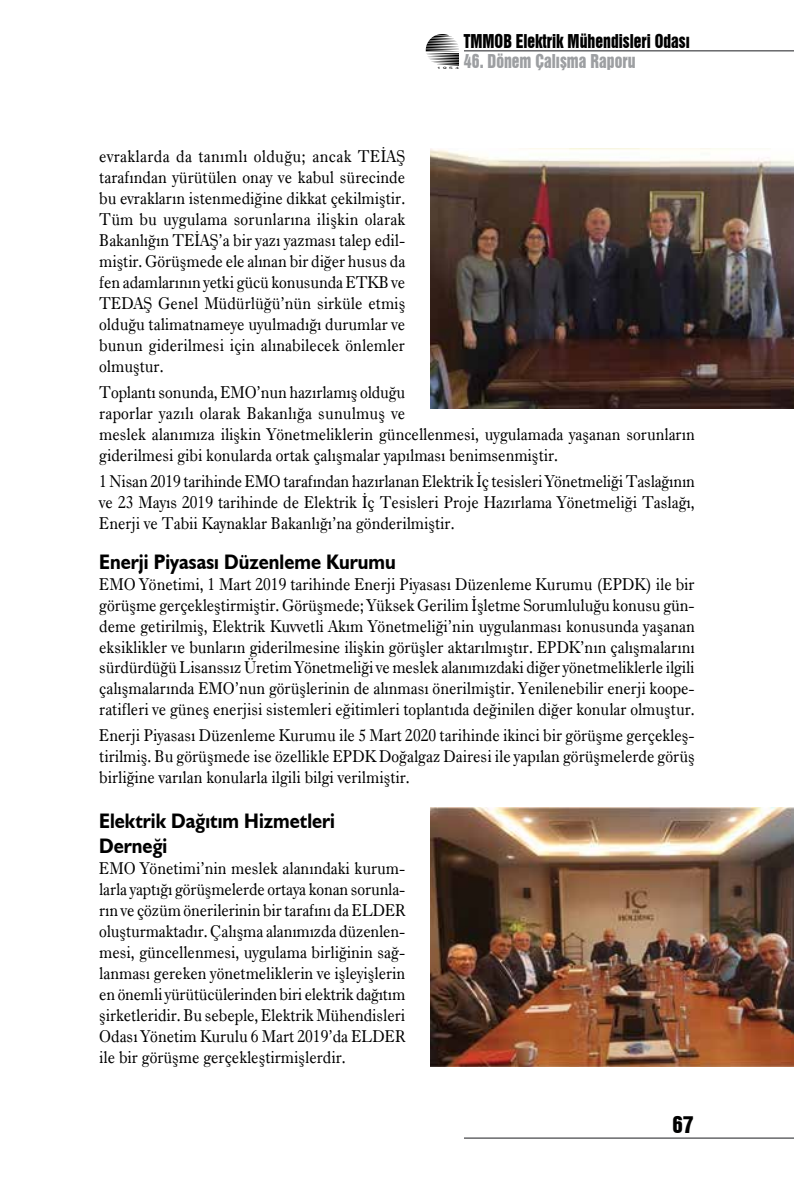
<style>
.page{position:relative;width:794px;height:1191px;background:#fff}
.page>*{position:absolute;margin:0;border:0;box-sizing:border-box;transform-origin:0 0}
.t1{font:700 21px/25.2px "Humanist 521 BT";color:#000;scale:.9 1}
.t2{font:21px "Swiss 921 BT Regular A";color:#000}
.t3{font:17.5px/21px "Dutch 766 BT Roman A";color:#000;text-align:justify;scale:.9 1}
.t4{font:17.5px "Swiss 921 BT Regular A";color:#000;scale:.9 1}
.t5{font:17.5px "Swiss 921 BT Regular A";color:#9d9fa2;scale:.9 1}
.t6{font:3.32px "Swiss 721 BT";color:#000;scale:2 1}
</style>
<div class="page">
<hr style="left:464px;top:50px;width:330px;height:1px;background:#1b1c20">
<hr style="left:464px;top:1137px;width:330px;height:1px;background:#1b1c20">
<svg style="left:426px;top:34px;width:33px;height:32px"></svg>
<img style="left:430px;top:149px;width:364px;height:259px">
<img style="left:430px;top:807px;width:364px;height:260px">
<p class="t4" style="left:464px;top:30px;width:252px">TMMOB Elektrik Mühendisleri Odası</p>
<p class="t5" style="left:464px;top:50px;width:192px">46. Dönem Çalışma Raporu</p>
<p class="t6" style="left:437px;top:66px;width:12px">1954</p>
<p class="t3" style="left:99px;top:145px;width:342px">evraklarda da tanımlı olduğu; ancak TEİAŞ tarafından yürütülen onay ve kabul sürecinde bu evrakların istenmediğine dikkat çekilmiştir.<br>Tüm bu uygulama sorunlarına ilişkin olarak Bakanlığın TEİAŞ’a bir yazı yazması talep edil&shy;miştir. Görüşmede ele alınan bir diğer husus da fen adamlarının yetki gücü konusunda ETKB ve TEDAŞ Genel Müdürlüğü’nün sirküle etmiş olduğu talimatnameye uyulmadığı durumlar ve bunun giderilmesi için alınabilecek önlemler olmuştur.</p>
<p class="t3" style="left:99px;top:381px;width:663px;text-align:left">Toplantı sonunda, EMO’nun hazırlamış olduğu<br>raporlar yazılı olarak Bakanlığa sunulmuş ve<br>meslek alanımıza ilişkin Yönetmeliklerin güncellenmesi, uygulamada yaşanan sorunların giderilmesi gibi konularda ortak çalışmalar yapılması benimsenmiştir.</p>
<p class="t3" style="left:99px;top:470px;width:663px">1 Nisan 2019 tarihinde EMO tarafından hazırlanan Elektrik İç tesisleri Yönetmeliği Taslağının ve 23 Mayıs 2019 tarihinde de Elektrik İç Tesisleri Proje Hazırlama Yönetmeliği Taslağı, Enerji ve Tabii Kaynaklar Bakanlığı’na gönderilmiştir.</p>
<p class="t1" style="left:99px;top:549px;width:331px">Enerji Piyasası Düzenleme Kurumu</p>
<p class="t3" style="left:99px;top:573px;width:663px">EMO Yönetimi, 1 Mart 2019 tarihinde Enerji Piyasası Düzenleme Kurumu (EPDK) ile bir görüşme gerçekleştirmiştir. Görüşmede; Yüksek Gerilim İşletme Sorumluluğu konusu gün&shy;deme getirilmiş, Elektrik Kuvvetli Akım Yönetmeliği’nin uygulanması konusunda yaşanan eksiklikler ve bunların giderilmesine ilişkin görüşler aktarılmıştır. EPDK’nın çalışmalarını sürdürdüğü Lisanssız Üretim Yönetmeliği ve meslek alanımızdaki diğer yönetmeliklerle ilgili çalışmalarında EMO’nun görüşlerinin de alınması önerilmiştir. Yenilenebilir enerji koope&shy;ratifleri ve güneş enerjisi sistemleri eğitimleri toplantıda değinilen diğer konular olmuştur.</p>
<p class="t3" style="left:99px;top:724px;width:663px">Enerji Piyasası Düzenleme Kurumu ile 5 Mart 2020 tarihinde ikinci bir görüşme gerçekleş&shy;tirilmiş. Bu görüşmede ise özellikle EPDK Doğalgaz Dairesi ile yapılan görüşmelerde görüş birliğine varılan konularla ilgili bilgi verilmiştir.</p>
<p class="t1" style="left:99px;top:807px;width:263px">Elektrik Dağıtım Hizmetleri<br>Derneği</p>
<p class="t3" style="left:99px;top:857px;width:341px">EMO Yönetimi’nin meslek alanındaki kurum&shy;larla yaptığı görüşmelerde ortaya konan sorunla&shy;rın ve çözüm önerilerinin bir tarafını da ELDER oluşturmaktadır. Çalışma alanımızda düzenlen&shy;mesi, güncellenmesi, uygulama birliğinin sağ&shy;lanması gereken yönetmeliklerin ve işleyişlerin en önemli yürütücülerinden biri elektrik dağıtım şirketleridir. Bu sebeple, Elektrik Mühendisleri Odası Yönetim Kurulu 6 Mart 2019’da ELDER ile bir görüşme gerçekleştirmişlerdir.</p>
<p class="t2" style="left:672px;top:1110px;width:22px">67</p>
</div>
